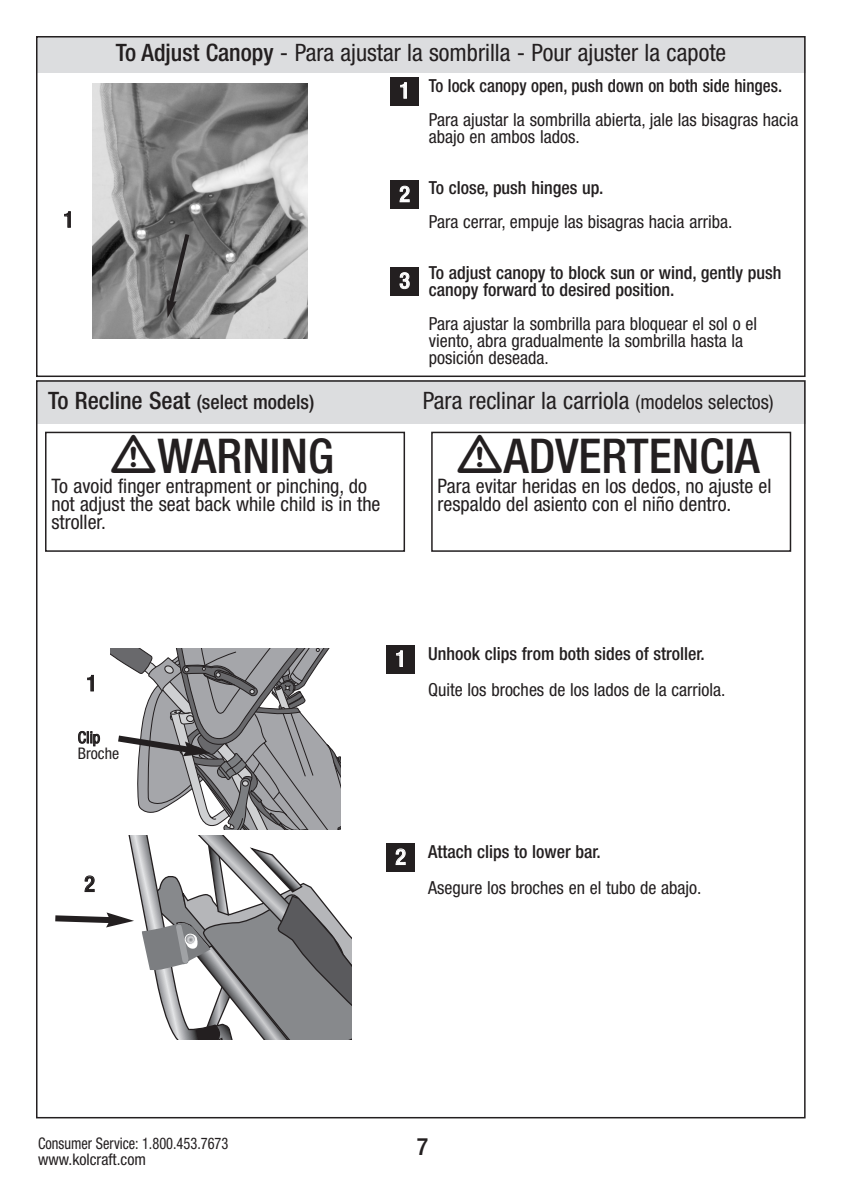
<style>
.page{position:relative;width:842px;height:1191px;background:#fff}
.page>*{position:absolute;margin:0;border:0;box-sizing:border-box;transform-origin:0 0}
.t1{font:500 condensed 48px "Helvetica Neue";color:#231f20}
.t2{font:condensed 24px "Helvetica Neue";color:#231f20}
.t3{font:500 condensed 24px "Helvetica Neue";color:#231f20}
.t4{font:500 condensed 22px "Helvetica Neue";color:#fff}
.t5{font:500 condensed 22px "Helvetica Neue";color:#231f20}
.t6{font:condensed 20px/18px "Helvetica Neue";color:#231f20}
.t7{font:500 condensed 20px "Helvetica Neue";color:#231f20}
.t8{font:condensed 18px/17px "Helvetica Neue";color:#231f20}
.t9{font:500 condensed 18px/17px "Helvetica Neue";color:#231f20}
.t10{font:500 condensed 18px "Helvetica Neue";color:#231f20;scale:.95 1}
.t11{font:condensed 16px/16px "Helvetica Neue";color:#231f20;scale:.9 1}
.t12{font:condensed 16px/16.4px "Helvetica Neue";color:#231f20}
.s1{font-weight:500}
.s2{font-size:24px}
.s3{font-size:20px}
.s4{font-weight:500;font-size:22px;color:#fff}
</style>
<div class="page">
<div style="left:36px;top:380px;width:385px;height:43px;background:#dcdddf"></div>
<div style="left:421px;top:380px;width:385px;height:43px;background:#dcdddf"></div>
<div style="left:386px;top:645px;width:29px;height:29px;background:#231f20"></div>
<svg style="left:110px;top:648px;width:230px;height:181px"></svg>
<svg style="left:55px;top:835px;width:296px;height:205px"></svg>
<div style="left:75px;top:874px;width:29px;height:29px;background:#fff"></div>
<div style="left:386px;top:843px;width:29px;height:29px;background:#231f20"></div>
<div style="left:36px;top:36px;width:770px;height:36px;background:#dcdddf"></div>
<div style="left:36px;top:36px;width:770px;height:341px;border:2px solid #231f20"></div>
<div style="left:390px;top:77px;width:29px;height:29px;background:#231f20"></div>
<div style="left:390px;top:181px;width:29px;height:28px;background:#231f20"></div>
<div style="left:390px;top:267px;width:29px;height:29px;background:#231f20"></div>
<img style="left:93px;top:83px;width:215px;height:255px">
<svg style="left:166px;top:230px;width:26px;height:88px"></svg>
<div style="left:45px;top:432px;width:360px;height:120px;border:2px solid #231f20"></div>
<div style="left:431px;top:432px;width:360px;height:120px;border:2px solid #231f20"></div>
<p class="t5" style="left:63px;top:212px;width:12px">1</p>
<h2 class="t2" style="left:116px;top:44px;width:612px"><span class="s1">To Adjust Canopy</span> - Para ajustar la sombrilla - Pour ajuster la capote</h2>
<p class="t4" style="left:399px;top:83px;width:12px">1</p>
<p class="t10" style="left:429px;top:79px;width:373px">To lock canopy open, push down on both side hinges.</p>
<p class="t8" style="left:429px;top:112px;width:371px">Para ajustar la sombrilla abierta, jale las bisagras hacia abajo en ambos lados.</p>
<p class="t9" style="left:429px;top:180px;width:176px">To close, push hinges up.</p>
<p class="t8" style="left:429px;top:214px;width:305px">Para cerrar, empuje las bisagras hacia arriba.</p>
<p class="t9" style="left:429px;top:265px;width:354px">To adjust canopy to block sun or wind, gently push canopy forward to desired position.</p>
<p class="t8" style="left:429px;top:316px;width:330px">Para ajustar la sombrilla para bloquear el sol o el viento, abra gradualmente la sombrilla hasta la posición deseada.</p>
<p class="t4" style="left:399px;top:186px;width:12px">2</p>
<p class="t4" style="left:399px;top:273px;width:12px">3</p>
<p class="t7" style="left:48px;top:395px;width:268px"><span class="s2">To Recline Seat</span> (select models)</p>
<h2 class="t2" style="left:423px;top:392px;width:352px">Para reclinar la carriola <span class="s3">(modelos selectos)</span></h2>
<h1 class="t1" style="left:158px;top:439px;width:178px">WARNING</h1>
<p class="t6" style="left:51px;top:478px;width:331px">To avoid finger entrapment or pinching, do not adjust the seat back while child is in the stroller.</p>
<h1 class="t1" style="left:504px;top:439px;width:257px">ADVERTENCIA</h1>
<p class="t6" style="left:438px;top:478px;width:335px">Para evitar heridas en los dedos, no ajuste el respaldo del asiento con el niño dentro.</p>
<p class="t5" style="left:86px;top:675px;width:12px">1</p>
<p class="t12" style="left:78px;top:730px;width:43px">Clip<br>Broche</p>
<p class="t5" style="left:84px;top:876px;width:12px">2</p>
<p class="t8" style="left:428px;top:637px;width:299px;line-height:36px;text-indent:-33px"><span class="s4">1</span> <span class="s1">Unhook clips from both sides of stroller.<br></span>Quite los broches de los lados de la carriola.</p>
<p class="t4" style="left:395px;top:849px;width:12px">2</p>
<p class="t9" style="left:428px;top:844px;width:174px">Attach clips to lower bar.</p>
<p class="t8" style="left:428px;top:880px;width:275px">Asegure los broches en el tubo de abajo.</p>
<p class="t11" style="left:38px;top:1137px;width:213px">Consumer Service: 1.800.453.7673 www.kolcraft.com</p>
<h2 class="t3" style="left:417px;top:1138px;width:13px">7</h2>
</div>
